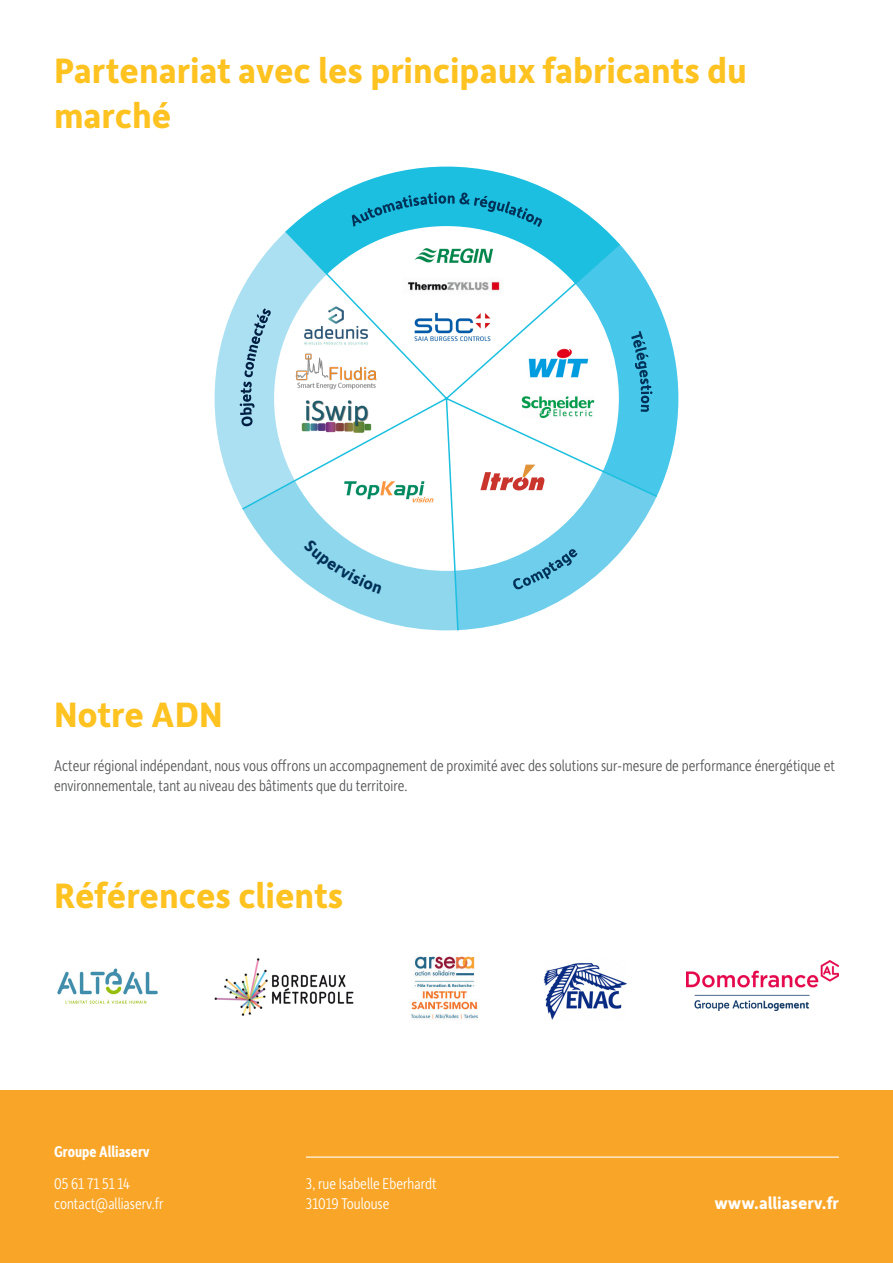
<style>
.page{position:relative;width:893px;height:1263px;background:#fff}
.page>*{position:absolute;margin:0;border:0;box-sizing:border-box;transform-origin:0 0}
.t1{font:700 37.5px/45px "Depot New";color:#fec221}
.t2{font:700 18px "Depot New";color:#fff}
.t3{font:300 16.5px/19.8px "Depot New Condensed";color:#57585a}
.t4{font:300 16.5px "Depot New Condensed";color:#fff}
.t5{font:700 16.5px "Depot New Condensed";color:#fff}
</style>
<div class="page">
<img style="left:57px;top:968px;width:101px;height:36px">
<img style="left:214px;top:958px;width:140px;height:58px">
<div style="left:0;top:1090px;width:893px;height:173px;background:#f9a628"></div>
<hr style="left:306px;top:1156px;width:533px;height:2px;background:#fff">
<img style="left:543px;top:963px;width:84px;height:57px">
<img style="left:411px;top:956px;width:67px;height:63px">
<img style="left:686px;top:960px;width:153px;height:50px">
<svg style="left:215px;top:167px;width:463px;height:463px"></svg>
<p class="t1" style="left:54px;top:46px;width:694px">Partenariat avec les principaux fabricants du marché</p>
<p class="t1" style="left:54px;top:690px;width:170px">Notre ADN</p>
<p class="t3" style="left:54px;top:755px;width:782px">Acteur régional indépendant, nous vous offrons un accompagnement de proximité avec des solutions sur-mesure de performance énergétique et environnementale, tant au niveau des bâtiments que du territoire.</p>
<p class="t1" style="left:54px;top:872px;width:291px">Références clients</p>
<p class="t5" style="left:54px;top:1140px;width:97px">Groupe Alliaserv</p>
<p class="t4" style="left:54px;top:1173px;width:78px">05 61 71 51 14</p>
<p class="t4" style="left:54px;top:1193px;width:111px">contact@alliaserv.fr</p>
<p class="t4" style="left:306px;top:1173px;width:132px">3, rue Isabelle Eberhardt</p>
<p class="t4" style="left:306px;top:1192px;width:85px">31019 Toulouse</p>
<p class="t2" style="left:714px;top:1191px;width:126px">www.alliaserv.fr</p>
</div>
